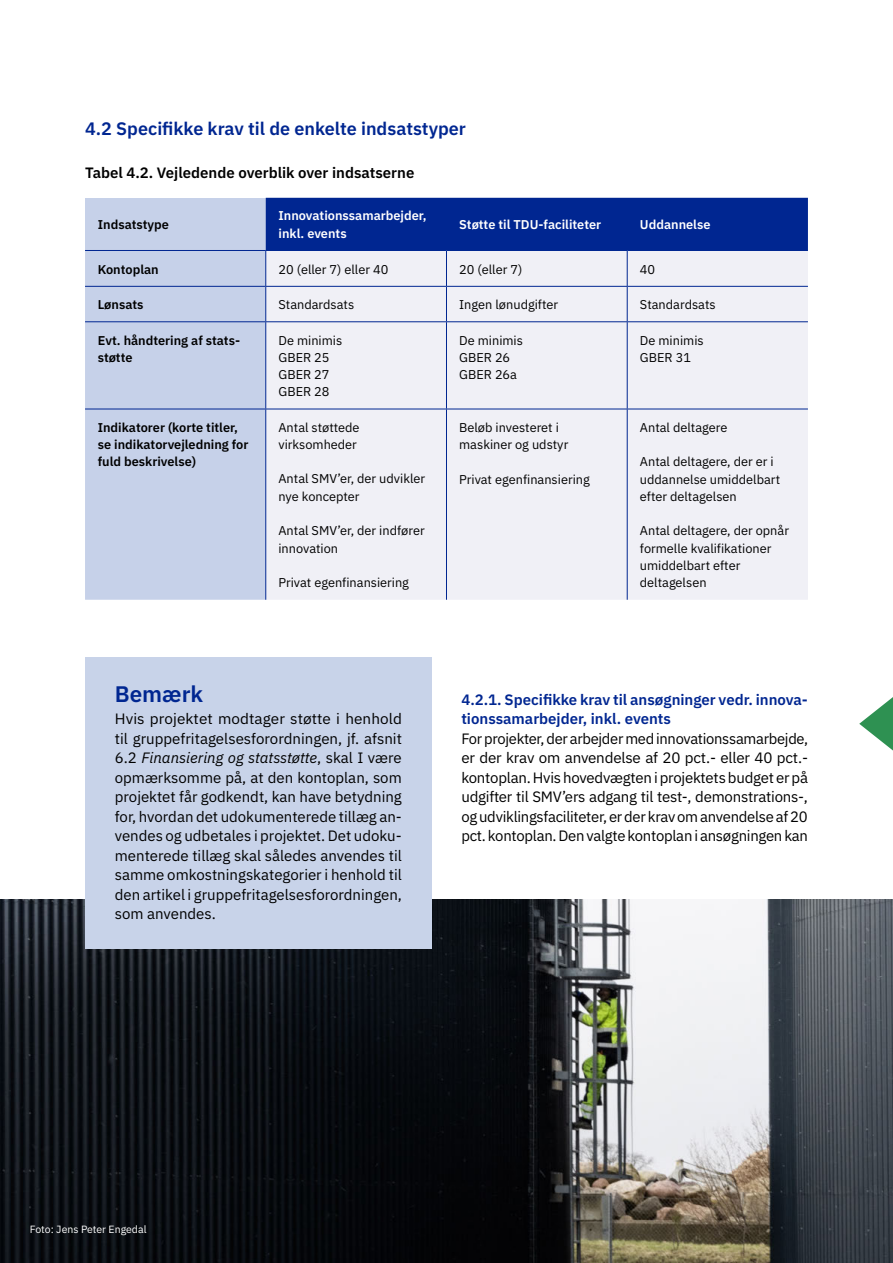
<style>
.page{position:relative;width:893px;height:1263px;background:#fff}
.page>*{position:absolute;margin:0;border:0;box-sizing:border-box;transform-origin:0 0}
.t1{font:600 22.5px "IBM Plex Sans";color:#002691}
.t2{font:600 18px "IBM Plex Sans";color:#002691}
.t3{font:15px/19.5px "IBM Plex Sans";letter-spacing:-.015em;color:#000;text-align:justify}
.t4{font:600 15px "IBM Plex Sans";color:#002691}
.t5{font:600 15px "IBM Plex Sans";color:#000}
.t6{font:12.75px/17.2px "IBM Plex Sans";color:#000}
.t7{font:600 12.75px/17.2px "IBM Plex Sans";color:#000}
.t8{font:600 12.75px/17.2px "IBM Plex Sans";color:#fff}
.t9{font:10.5px "IBM Plex Sans";color:#fff}
.s1{font-family:"IBM Plex Sans 5"}
.s2{font-style:italic}
</style>
<div class="page">
<div style="left:85px;top:198px;width:181px;height:52px;background:#c6d1e9"></div>
<div style="left:266px;top:198px;width:542px;height:52px;background:#002691"></div>
<div style="left:85px;top:251px;width:180px;height:349px;background:#c6d1e9"></div>
<div style="left:266px;top:251px;width:542px;height:349px;background:#f0f0f6"></div>
<hr style="left:265px;top:251px;width:1px;height:35px;background:#002691">
<hr style="left:85px;top:286px;width:181px;height:1px;background:#002691">
<hr style="left:265px;top:287px;width:1px;height:34px;background:#002691">
<hr style="left:85px;top:321px;width:181px;height:1px;background:#002691">
<hr style="left:265px;top:322px;width:1px;height:87px;background:#002691">
<hr style="left:85px;top:409px;width:181px;height:1px;background:#002691">
<hr style="left:265px;top:409px;width:1px;height:191px;background:#002691">
<hr style="left:446px;top:251px;width:1px;height:35px;background:#002691">
<hr style="left:627px;top:251px;width:1px;height:35px;background:#002691">
<hr style="left:266px;top:286px;width:180px;height:1px;background:#002691">
<hr style="left:446px;top:286px;width:181px;height:1px;background:#002691">
<hr style="left:446px;top:287px;width:1px;height:34px;background:#002691">
<hr style="left:627px;top:286px;width:181px;height:1px;background:#002691">
<hr style="left:627px;top:287px;width:1px;height:34px;background:#002691">
<hr style="left:266px;top:321px;width:180px;height:1px;background:#002691">
<hr style="left:446px;top:321px;width:181px;height:1px;background:#002691">
<hr style="left:446px;top:322px;width:1px;height:87px;background:#002691">
<hr style="left:627px;top:321px;width:181px;height:1px;background:#002691">
<hr style="left:627px;top:322px;width:1px;height:87px;background:#002691">
<hr style="left:266px;top:409px;width:180px;height:1px;background:#002691">
<hr style="left:446px;top:409px;width:181px;height:1px;background:#002691">
<hr style="left:446px;top:409px;width:1px;height:191px;background:#002691">
<hr style="left:627px;top:409px;width:181px;height:1px;background:#002691">
<hr style="left:627px;top:409px;width:1px;height:191px;background:#002691">
<hr style="left:85px;top:250px;width:181px;height:1px;background:#002691">
<hr style="left:266px;top:250px;width:180px;height:1px;background:#002691">
<hr style="left:446px;top:250px;width:181px;height:1px;background:#002691">
<hr style="left:627px;top:250px;width:181px;height:1px;background:#002691">
<svg style="left:859px;top:697px;width:34px;height:53px"></svg>
<img style="left:0;top:900px;width:893px;height:363px">
<div style="left:85px;top:657px;width:347px;height:292px;background:#c8d3e9"></div>
<h2 class="t2" style="left:85px;top:115px;width:382px">4.2 Specifikke krav til de enkelte indsatstyper</h2>
<p class="t5" style="left:85px;top:161px;width:331px">Tabel 4.2. Vejledende overblik over indsatserne</p>
<p class="t7" style="left:98px;top:215px;width:73px">Indsatstype</p>
<p class="t8" style="left:279px;top:206px;width:150px">Innovationssamarbejder, inkl. events</p>
<p class="t8" style="left:459px;top:215px;width:143px">Støtte til TDU-faciliteter</p>
<p class="t8" style="left:640px;top:215px;width:72px">Uddannelse</p>
<p class="t7" style="left:98px;top:259px;width:62px">Kontoplan</p>
<p class="t6" style="left:278px;top:259px;width:111px">20 (eller 7) eller 40</p>
<p class="t6" style="left:459px;top:259px;width:65px">20 (eller 7)</p>
<p class="t6" style="left:640px;top:259px;width:17px">40</p>
<p class="t7" style="left:98px;top:295px;width:47px">Lønsats</p>
<p class="t6" style="left:278px;top:295px;width:77px">Standardsats</p>
<p class="t6" style="left:459px;top:295px;width:100px">Ingen lønudgifter</p>
<p class="t6" style="left:640px;top:295px;width:77px">Standardsats</p>
<p class="t7" style="left:98px;top:330px;width:144px">Evt. håndtering af stats&shy;støtte</p>
<p class="t6" style="left:278px;top:330px;width:65px">De minimis</p>
<p class="t6" style="left:459px;top:330px;width:65px">De minimis</p>
<p class="t6" style="left:459px;top:348px;width:53px">GBER 26</p>
<p class="t6" style="left:459px;top:365px;width:59px">GBER 26a</p>
<p class="t6" style="left:640px;top:330px;width:65px">De minimis</p>
<p class="t6" style="left:640px;top:348px;width:53px">GBER 31</p>
<p class="t6" style="left:278px;top:348px;width:53px">GBER 25</p>
<p class="t6" style="left:278px;top:365px;width:53px">GBER 27</p>
<p class="t6" style="left:278px;top:382px;width:53px">GBER 28</p>
<p class="t7" style="left:98px;top:417px;width:152px">Indikatorer (korte titler, se indikatorvejledning for fuld beskrivelse)</p>
<p class="t6" style="left:278px;top:417px;width:83px">Antal støttede virksomheder</p>
<p class="t6" style="left:278px;top:469px;width:148px">Antal SMV’er, der udvikler nye koncepter</p>
<p class="t6" style="left:278px;top:521px;width:148px">Antal SMV’er, der indfører innovation</p>
<p class="t6" style="left:278px;top:573px;width:132px">Privat egenfinansierin<span class="s1">g</span></p>
<p class="t6" style="left:459px;top:417px;width:111px">Beløb investeret i maskiner og udstyr</p>
<p class="t6" style="left:459px;top:469px;width:132px">Privat egenfinansierin<span class="s1">g</span></p>
<p class="t6" style="left:640px;top:417px;width:89px">Antal deltagere</p>
<p class="t6" style="left:640px;top:452px;width:142px">Antal deltagere, der er i uddannelse umiddelbart efter deltagelsen</p>
<p class="t6" style="left:640px;top:521px;width:151px">Antal deltagere, der opnår formelle kvalifi<span class="s1">k</span>ationer umiddelbart efter deltagelsen</p>
<h3 class="t1" style="left:115px;top:676px;width:90px">Bemærk</h3>
<h3 class="t4" style="left:461px;top:688px;width:348px">4.2.1. Specifikke krav til ansøgninger vedr. innova-</h3>
<p class="t3" style="left:115px;top:708px;width:289px">Hvis projektet modtager støtte i henhold til gruppefritagelsesforordningen, jf. afsnit 6.2 <span class="s2">Finansiering og statsstøtte</span>, skal I være opmærksomme på, at den kontoplan, som projektet får godkendt, kan have betydning for, hvordan det udokumenterede tillæg an&shy;vendes og udbetales i projektet. Det udoku&shy;menterede tillæg skal således anvendes til samme omkostningskategorier i henhold til den artikel i gruppefritagelsesforordningen, som anvendes.</p>
<h3 class="t4" style="left:461px;top:707px;width:211px">tionssamarbejder, inkl. events</h3>
<p class="t3" style="left:461px;top:727px;width:348px">For projekter, der arbejder med innovationssamarbejde, er der krav om anvendelse af 20 pct.- eller 40 pct.- kontoplan. Hvis hovedvægten i projektets budget er på udgifter til SMV’ers adgang til test-, demonstrations-, og udviklingsfaciliteter, er der krav om anvendelse af 20 pct. kontoplan. Den valgte kontoplan i ansøgningen kan</p>
<p class="t9" style="left:30px;top:1221px;width:118px">Foto: Jens Peter Engedal</p>
</div>
